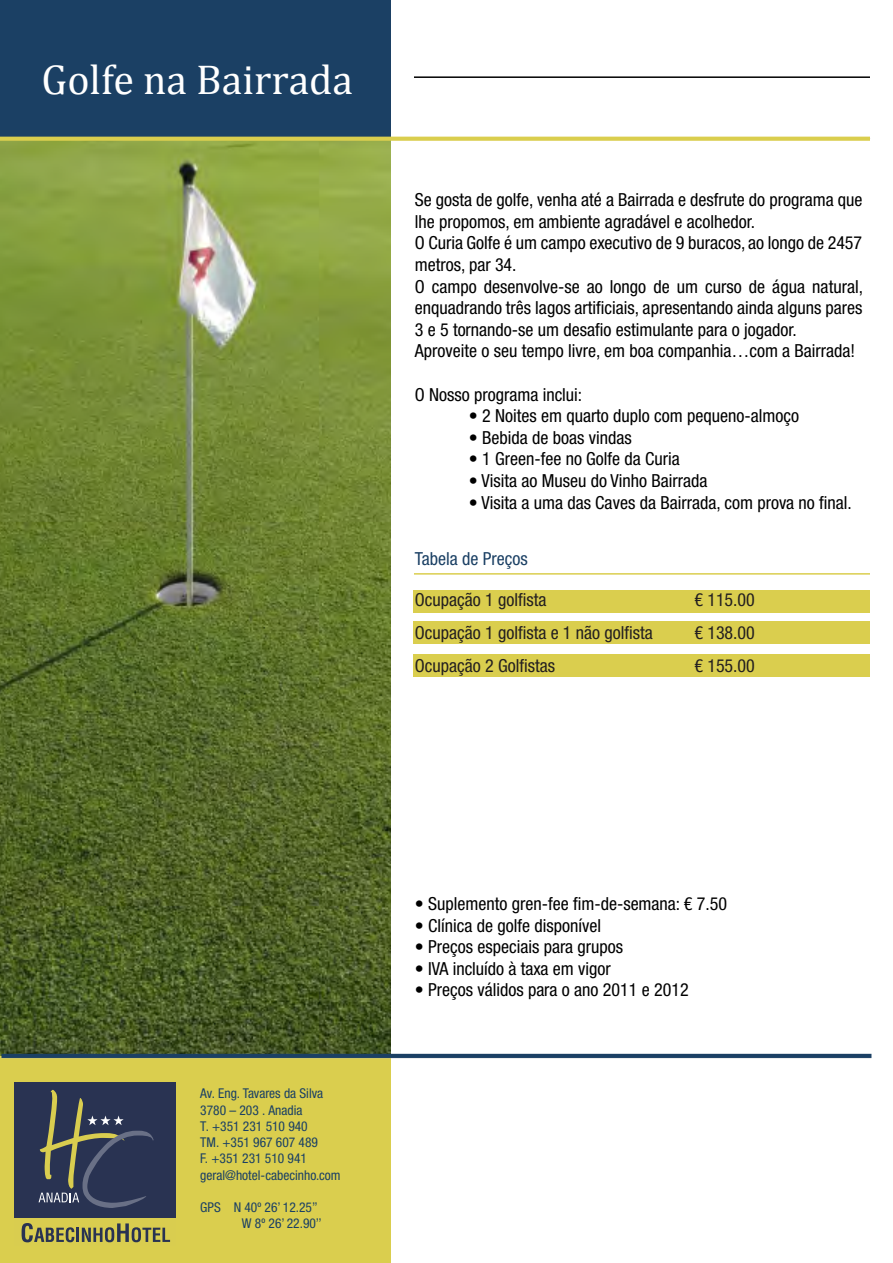
<style>
.page{position:relative;width:893px;height:1263px;background:#fff}
.page>*{position:absolute;margin:0;border:0;box-sizing:border-box;transform-origin:0 0}
.t1{font:42px "Cambria";color:#fff}
.t2{font:condensed 18px/21.6px "Helvetica Neue LT Std";color:#000}
.t3{font:condensed 18px/33px "Helvetica Neue LT Std";color:#231f20}
.t4{font:condensed 18px "Helvetica Neue LT Std";color:#1b4064}
.t5{font:condensed 13.5px/16.2px "Helvetica Neue LT Std";color:#1b4064}
</style>
<div class="page">
<div style="left:0;top:0;width:390px;height:986px;background:#1b4064"></div>
<div style="left:0;top:277px;width:390px;height:986px;background:#dace4e"></div>
<img style="left:0;top:141px;width:390px;height:915px">
<div style="left:414px;top:590px;width:456px;height:22px;background:#dace4e"></div>
<div style="left:414px;top:622px;width:456px;height:22px;background:#dace4e"></div>
<div style="left:414px;top:654px;width:456px;height:22px;background:#dace4e"></div>
<hr style="left:414px;top:76px;width:456px;height:2px;background:#000">
<hr style="left:414px;top:573px;width:456px;height:2px;background:#dace4e">
<hr style="left:2px;top:1054px;width:869px;height:4px;background:#1b4064">
<svg style="left:0;top:137px;width:870px;height:4px;background:#d9ce53"></svg>
<div style="left:15px;top:1082px;width:161px;height:136px;background:#293352"></div>
<svg style="left:39px;top:1090px;width:115px;height:118px"></svg>
<svg style="left:22px;top:1223px;width:148px;height:19px"></svg>
<h1 class="t1" style="left:42px;top:55px;width:313px">Golfe na Bairrada</h1>
<p class="t2" style="left:415px;top:189px;width:450px">Se gosta de golfe, venha até a Bairrada e desfrute do programa que lhe propomos, em ambiente agradável e acolhedor.<br>O Curia Golfe é um campo executivo de 9 buracos, ao longo de 2457 metros, par 34.<br>O campo desenvolve-se ao longo de um curso de água natural, enquadrando três lagos artificiais, apresentando ainda alguns pares 3 e 5 tornando-se um desafio estimulante para o jogador.<br>Aproveite o seu tempo livre, em boa companhia…com a Bairrada!</p>
<p class="t2" style="left:415px;top:383px;width:169px">O Nosso programa inclui:</p>
<p class="t2" style="left:469px;top:405px;width:332px">• 2 Noites em quarto duplo com pequeno-almoço</p>
<p class="t2" style="left:469px;top:426px;width:164px">• Bebida de boas vindas</p>
<p class="t2" style="left:469px;top:448px;width:213px">• 1 Green-fee no Golfe da Curia</p>
<p class="t2" style="left:469px;top:470px;width:240px">• Visita ao Museu do Vinho Bairrada</p>
<p class="t2" style="left:469px;top:491px;width:385px">• Visita a uma das Caves da Bairrada, com prova no final.</p>
<p class="t4" style="left:415px;top:548px;width:114px">Tabela de Preços</p>
<p class="t3" style="left:415px;top:583px;width:240px">Ocupação 1 golfista<br>Ocupação 1 golfista e 1 não golfista<br>Ocupação 2 Golfistas</p>
<p class="t3" style="left:694px;top:583px;width:62px;text-align:justify">€ 115.00 € 138.00 € 155.00</p>
<p class="t5" style="left:200px;top:1085px;width:142px">Av. Eng. Tavares da Silva<br>3780 – 203 . Anadia<br>T. +351 231 510 940<br>TM. +351 967 607 489<br>F. +351 231 510 941 geral@hotel-cabecinho.com</p>
<p class="t5" style="left:200px;top:1199px;width:123px;text-align:right">GPS N 40º 26’ 12.25’’<br>W 8º 26’ 22.90’’</p>
<p class="t2" style="left:415px;top:893px;width:314px">• Suplemento gren-fee fim-de-semana: € 7.50</p>
<p class="t2" style="left:415px;top:914px;width:188px">• Clínica de golfe disponível</p>
<p class="t2" style="left:415px;top:936px;width:210px">• Preços especiais para grupos</p>
<p class="t2" style="left:415px;top:957px;width:198px">• IVA incluído à taxa em vigor</p>
<p class="t2" style="left:415px;top:979px;width:275px">• Preços válidos para o ano 2011 e 2012</p>
</div>
